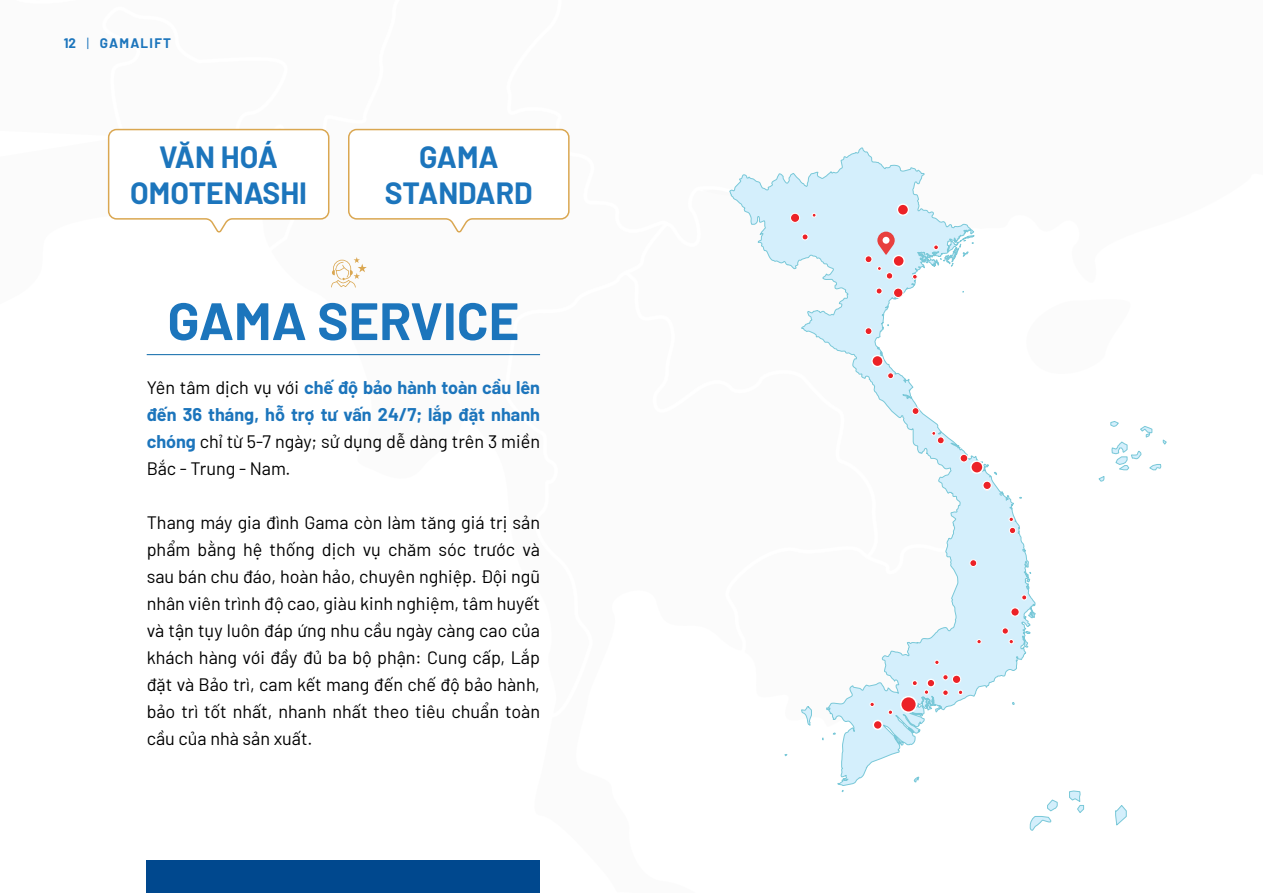
<style>
.page{position:relative;width:1263px;height:893px;background:#fff}
.page>*{position:absolute;margin:0;border:0;box-sizing:border-box;transform-origin:0 0}
.t1{font:700 52.5px "Barlow";color:#1c75bc}
.t2{font:700 30px/36px "Barlow";color:#1c75bc;text-align:center}
.t3{font:18px/27px "Barlow";color:#000;text-align:justify}
.t4{font:700 18px/27px "Barlow";color:#1c75bc;text-align:justify}
.t5{font:700 13.5px "Barlow";letter-spacing:.09em;color:#1c75bc}
.s1{font-weight:400}
.s2{font-weight:400;color:#000}
</style>
<div class="page">
<svg style="left:729px;top:147px;width:307px;height:646px"></svg>
<svg style="left:1029px;top:799px;width:29px;height:32px"></svg>
<svg style="left:1069px;top:790px;width:15px;height:23px"></svg>
<svg style="left:1115px;top:805px;width:12px;height:21px"></svg>
<div style="left:971px;top:461px;width:12px;height:12px;background:#ec2227;border-radius:50%"></div>
<div style="left:970px;top:460px;width:14px;height:14px;border:2px solid #fff;border-radius:50%"></div>
<div style="left:937px;top:437px;width:7px;height:7px;background:#ec2227;border-radius:50%"></div>
<div style="left:937px;top:436px;width:7px;height:8px;border:1px solid #fff;border-radius:50%"></div>
<div style="left:912px;top:408px;width:7px;height:6px;background:#ec2227;border-radius:50%"></div>
<div style="left:912px;top:407px;width:7px;height:8px;border:1px solid #fff;border-radius:50%"></div>
<div style="left:865px;top:328px;width:7px;height:7px;background:#ec2227;border-radius:50%"></div>
<div style="left:865px;top:327px;width:7px;height:8px;border:1px solid #fff;border-radius:50%"></div>
<div style="left:865px;top:256px;width:7px;height:7px;background:#ec2227;border-radius:50%"></div>
<div style="left:865px;top:255px;width:7px;height:8px;border:1px solid #fff;border-radius:50%"></div>
<div style="left:970px;top:560px;width:7px;height:7px;background:#ec2227;border-radius:50%"></div>
<div style="left:969px;top:559px;width:8px;height:8px;border:1px solid #fff;border-radius:50%"></div>
<svg style="left:872px;top:356px;width:11px;height:11px"></svg>
<div style="left:871px;top:355px;width:13px;height:12px;border:1px solid #fff;border-radius:50%"></div>
<svg style="left:897px;top:204px;width:11px;height:11px"></svg>
<div style="left:897px;top:203px;width:12px;height:13px;border:1px solid #fff;border-radius:50%"></div>
<div style="left:790px;top:213px;width:10px;height:9px;background:#ec2227;border-radius:50%"></div>
<div style="left:790px;top:213px;width:10px;height:10px;border:1px solid #fff;border-radius:50%"></div>
<svg style="left:893px;top:255px;width:11px;height:11px"></svg>
<div style="left:892px;top:255px;width:13px;height:12px;border:1px solid #fff;border-radius:50%"></div>
<div style="left:886px;top:273px;width:7px;height:6px;background:#ec2227;border-radius:50%"></div>
<div style="left:886px;top:272px;width:7px;height:7px;border:1px solid #fff;border-radius:50%"></div>
<div style="left:893px;top:288px;width:10px;height:9px;background:#ec2227;border-radius:50%"></div>
<div style="left:893px;top:288px;width:10px;height:10px;border:1px solid #fff;border-radius:50%"></div>
<svg style="left:876px;top:288px;width:6px;height:6px"></svg>
<svg style="left:802px;top:234px;width:6px;height:6px"></svg>
<svg style="left:912px;top:274px;width:5px;height:5px"></svg>
<svg style="left:933px;top:245px;width:5px;height:5px"></svg>
<div style="left:887px;top:372px;width:7px;height:7px;border:1px solid #fff;border-radius:50%"></div>
<svg style="left:931px;top:431px;width:5px;height:5px"></svg>
<svg style="left:877px;top:266px;width:4px;height:5px"></svg>
<svg style="left:812px;top:213px;width:4px;height:4px"></svg>
<div style="left:901px;top:697px;width:15px;height:15px;background:#ec2227;border-radius:50%"></div>
<div style="left:900px;top:696px;width:17px;height:17px;border:2px solid #fff;border-radius:50%"></div>
<svg style="left:869px;top:702px;width:6px;height:5px"></svg>
<svg style="left:924px;top:689px;width:5px;height:6px"></svg>
<svg style="left:888px;top:710px;width:5px;height:5px"></svg>
<svg style="left:942px;top:690px;width:6px;height:6px"></svg>
<svg style="left:934px;top:660px;width:5px;height:5px"></svg>
<svg style="left:942px;top:674px;width:6px;height:6px"></svg>
<svg style="left:958px;top:690px;width:5px;height:5px"></svg>
<svg style="left:976px;top:639px;width:6px;height:5px"></svg>
<svg style="left:1009px;top:517px;width:5px;height:5px"></svg>
<svg style="left:1002px;top:628px;width:12px;height:16px"></svg>
<div style="left:1002px;top:627px;width:7px;height:7px;border:1px solid #fff;border-radius:50%"></div>
<div style="left:1009px;top:527px;width:7px;height:7px;background:#ec2227;border-radius:50%"></div>
<div style="left:1009px;top:527px;width:7px;height:7px;border:1px solid #fff;border-radius:50%"></div>
<div style="left:873px;top:720px;width:9px;height:9px;background:#ec2227;border-radius:50%"></div>
<div style="left:872px;top:720px;width:11px;height:10px;border:2px solid #fff;border-radius:50%"></div>
<div style="left:927px;top:679px;width:8px;height:8px;background:#ec2227;border-radius:50%"></div>
<div style="left:926px;top:679px;width:9px;height:8px;border:1px solid #fff;border-radius:50%"></div>
<svg style="left:912px;top:680px;width:6px;height:6px"></svg>
<div style="left:952px;top:675px;width:9px;height:8px;background:#ec2227;border-radius:50%"></div>
<div style="left:952px;top:675px;width:9px;height:9px;border:1px solid #fff;border-radius:50%"></div>
<svg style="left:1021px;top:594px;width:6px;height:6px"></svg>
<div style="left:1011px;top:608px;width:8px;height:8px;background:#ec2227;border-radius:50%"></div>
<div style="left:1010px;top:607px;width:10px;height:10px;border:1px solid #fff;border-radius:50%"></div>
<div style="left:983px;top:481px;width:8px;height:8px;background:#ec2227;border-radius:50%"></div>
<div style="left:982px;top:481px;width:10px;height:9px;border:1px solid #fff;border-radius:50%"></div>
<div style="left:960px;top:454px;width:8px;height:8px;background:#ec2227;border-radius:50%"></div>
<div style="left:959px;top:454px;width:9px;height:8px;border:1px solid #fff;border-radius:50%"></div>
<svg style="left:877px;top:232px;width:18px;height:23px"></svg>
<div style="left:882px;top:237px;width:7px;height:7px;background:#fff;border-radius:50%"></div>
<svg style="left:1098px;top:421px;width:69px;height:61px"></svg>
<svg style="left:107px;top:128px;width:223px;height:105px"></svg>
<svg style="left:348px;top:128px;width:222px;height:105px"></svg>
<div style="left:147px;top:861px;width:393px;height:32px;background:#00488e"></div>
<svg style="left:331px;top:257px;width:36px;height:31px"></svg>
<hr style="left:147px;top:354px;width:393px;height:1px;background:#0966a8">
<p class="t5" style="left:64px;top:33px;width:109px">12 <span class="s1">|</span> GAMALIFT</p>
<h2 class="t2" style="left:130px;top:137px;width:178px">VĂN HOÁ<br>OMOTENASHI</h2>
<h2 class="t2" style="left:385px;top:137px;width:149px">GAMA<br>STANDARD</h2>
<h1 class="t1" style="left:167px;top:282px;width:353px">GAMA SERVICE</h1>
<p class="t4" style="left:147px;top:373px;width:395px"><span class="s2">Yên tâm dịch vụ với</span> chế độ bảo hành toàn cầu lên đến 36 tháng, hỗ trợ tư vấn 24/7; lắp đặt nhanh chóng <span class="s2">chỉ từ 5-7 ngày; sử dụng dễ dàng trên 3 miền Bắc - Trung - Nam.</span></p>
<p class="t3" style="left:147px;top:508px;width:395px">Thang máy gia đình Gama còn làm tăng giá trị sản phẩm bằng hệ thống dịch vụ chăm sóc trước và sau bán chu đáo, hoàn hảo, chuyên nghiệp. Đội ngũ nhân viên trình độ cao, giàu kinh nghiệm, tâm huyết và tận tụy luôn đáp ứng nhu cầu ngày càng cao của khách hàng với đầy đủ ba bộ phận: Cung cấp, Lắp đặt và Bảo trì, cam kết mang đến chế độ bảo hành, bảo trì tốt nhất, nhanh nhất theo tiêu chuẩn toàn cầu của nhà sản xuất.</p>
</div>
